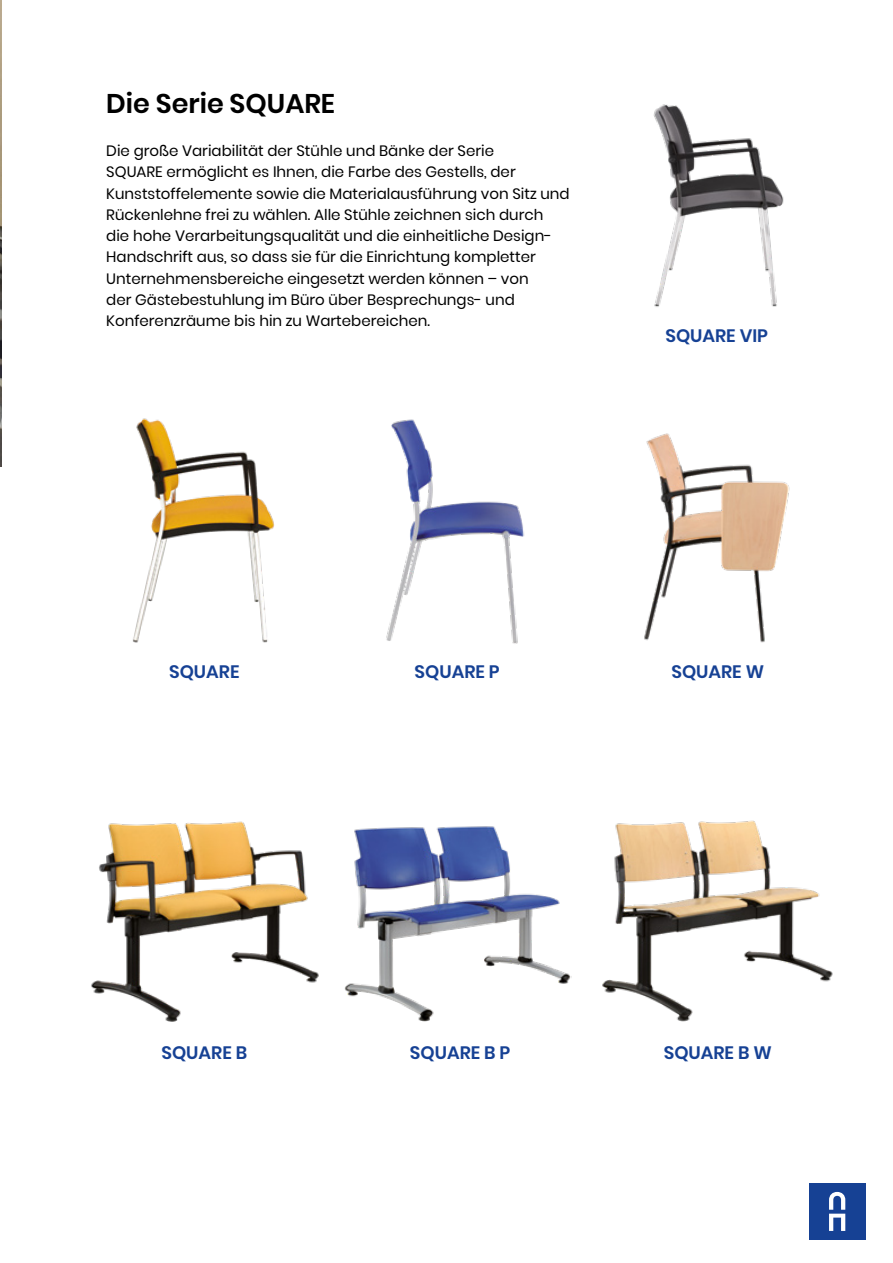
<style>
.page{position:relative;width:893px;height:1263px;background:#fff}
.page>*{position:absolute;margin:0;border:0;box-sizing:border-box;transform-origin:0 0}
.t1{font:600 27px "Poppins";color:#000}
.t2{font:600 18px "Poppins";color:#164194}
.t3{font:15px/21.3px "Poppins";color:#000}
</style>
<div class="page">
<img style="left:0;top:0;width:1px;height:466px">
<div style="left:809px;top:1183px;width:56px;height:56px;background:#164194"></div>
<svg style="left:829px;top:1192px;width:16px;height:39px"></svg>
<img style="left:132px;top:418px;width:143px;height:225px">
<img style="left:91px;top:821px;width:228px;height:200px">
<img style="left:344px;top:826px;width:227px;height:195px">
<img style="left:386px;top:419px;width:139px;height:225px">
<img style="left:644px;top:433px;width:146px;height:210px">
<img style="left:602px;top:820px;width:231px;height:202px">
<img style="left:653px;top:104px;width:131px;height:203px">
<h1 class="t1" style="left:106px;top:88px;width:230px">Die Serie SQUARE</h1>
<p class="t3" style="left:106px;top:140px;width:465px">Die große Variabilität der Stühle und Bänke der Serie<br>SQUARE ermöglicht es Ihnen, die Farbe des Gestells, der Kunststoffelemente sowie die Materialausführung von Sitz und Rückenlehne frei zu wählen. Alle Stühle zeichnen sich durch die hohe Verarbeitungsqualität und die einheitliche Design-Handschrift aus, so dass sie für die Einrichtung kompletter Unternehmensbereiche eingesetzt werden können – von<br>der Gästebestuhlung im Büro über Besprechungs- und Konferenzräume bis hin zu Wartebereichen.</p>
<p class="t2" style="left:665px;top:326px;width:104px">SQUARE VIP</p>
<p class="t2" style="left:169px;top:661px;width:72px">SQUARE</p>
<p class="t2" style="left:415px;top:661px;width:87px">SQUARE P</p>
<p class="t2" style="left:671px;top:661px;width:94px">SQUARE W</p>
<p class="t2" style="left:161px;top:1042px;width:87px">SQUARE B</p>
<p class="t2" style="left:410px;top:1042px;width:102px">SQUARE B P</p>
<p class="t2" style="left:664px;top:1042px;width:109px">SQUARE B W</p>
</div>
